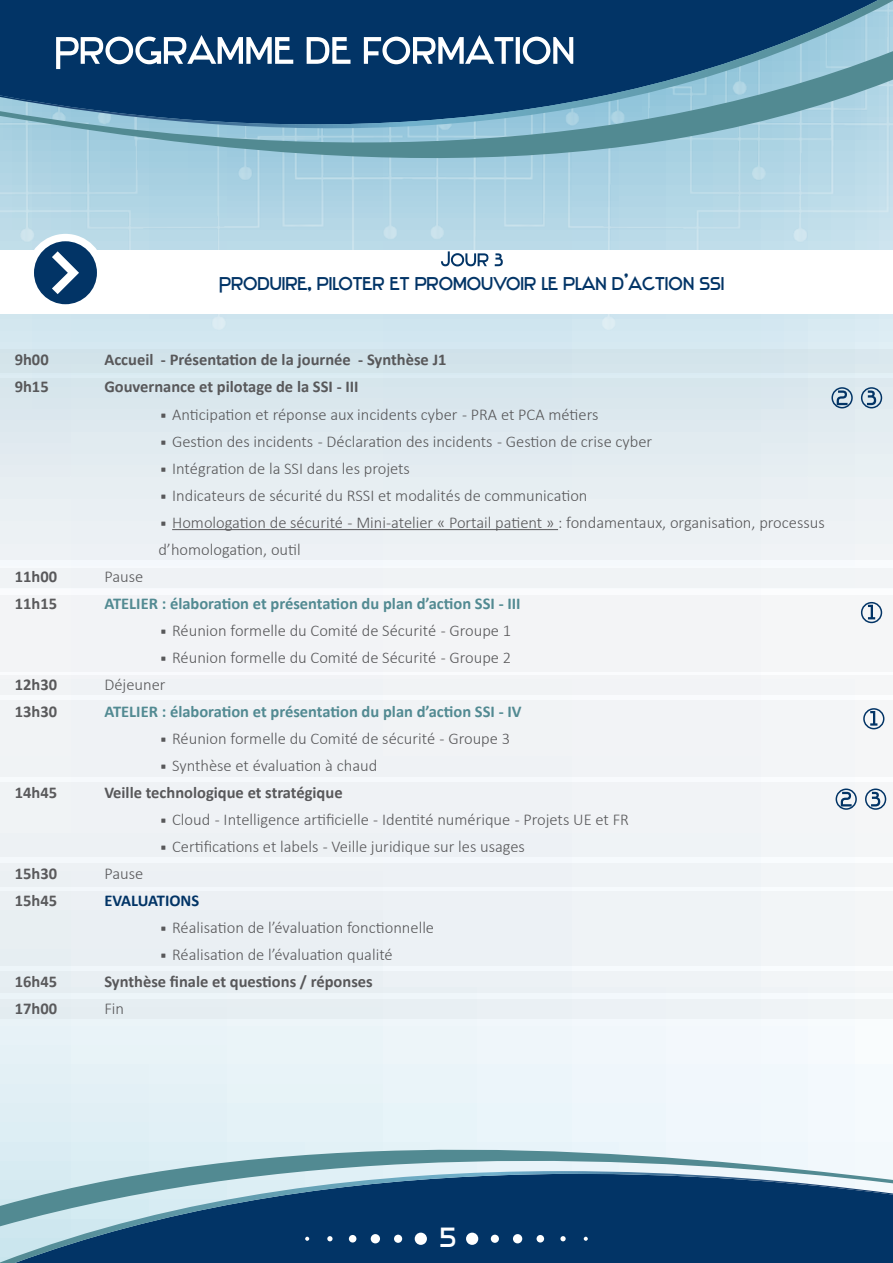
<style>
.page{position:relative;width:893px;height:1263px;background:#fff}
.page>*{position:absolute;margin:0;border:0;box-sizing:border-box;transform-origin:0 0}
.t1{font:27px "Stentiga";color:#fff}
.t2{font:18px "Stentiga";color:#023466}
.t3{font:300 16.5px/27px "Calibri";color:#58585a}
.t4{font:700 16.5px/27px "Calibri";color:#58585a}
.t5{font:700 16.5px "Calibri";color:#528a92}
.t6{font:700 16.5px "Calibri";color:#023466}
.s1{font-size:24px}
.s2{font-weight:300;font-size:24px}
.s3{font-weight:300}
</style>
<div class="page">
<svg style="left:0;top:857px;width:893px;height:263px"></svg>
<img style="left:0;top:199px;width:893px;height:473px">
<svg style="left:0;top:0;width:893px;height:51px;background:#0f416f"></svg>
<svg style="left:0;top:51px;width:893px;height:148px;background:#6e9bb5"></svg>
<svg style="left:0;top:1226px;width:893px;height:37px;background:#10406f"></svg>
<svg style="left:305px;top:1237px;width:4px;height:4px"></svg>
<svg style="left:327px;top:1236px;width:6px;height:5px"></svg>
<div style="left:349px;top:1235px;width:7px;height:7px;background:#fff;border-radius:50%"></div>
<div style="left:371px;top:1234px;width:9px;height:9px;background:#fff;border-radius:50%"></div>
<div style="left:394px;top:1235px;width:8px;height:8px;background:#fff;border-radius:50%"></div>
<div style="left:415px;top:1232px;width:12px;height:13px;background:#fff;border-radius:50%"></div>
<svg style="left:584px;top:1237px;width:4px;height:4px"></svg>
<svg style="left:560px;top:1236px;width:6px;height:5px"></svg>
<div style="left:537px;top:1235px;width:7px;height:7px;background:#fff;border-radius:50%"></div>
<div style="left:513px;top:1234px;width:9px;height:9px;background:#fff;border-radius:50%"></div>
<div style="left:491px;top:1235px;width:8px;height:8px;background:#fff;border-radius:50%"></div>
<div style="left:466px;top:1232px;width:12px;height:13px;background:#fff;border-radius:50%"></div>
<svg style="left:56px;top:35px;width:517px;height:34px"></svg>
<svg style="left:0;top:1120px;width:893px;height:106px;background:#88a7bb"></svg>
<div style="left:0;top:349px;width:893px;height:24px;background:#d3e4eb"></div>
<div style="left:0;top:378px;width:893px;height:182px;background:linear-gradient(to right,#e3ebf0,#e5edf2)"></div>
<div style="left:0;top:675px;width:893px;height:20px;background:#f1f3f5"></div>
<div style="left:0;top:568px;width:893px;height:19px;background:#f0f3f5"></div>
<div style="left:0;top:250px;width:893px;height:63px;background:#fff"></div>
<div style="left:27px;top:234px;width:77px;height:78px;background:#fff;border-radius:50%"></div>
<div style="left:34px;top:241px;width:63px;height:63px;background:#023466;border-radius:50%"></div>
<svg style="left:52px;top:251px;width:27px;height:43px"></svg>
<div style="left:0;top:595px;width:893px;height:76px;background:#f3f4f6"></div>
<svg style="left:441px;top:251px;width:62px;height:15px"></svg>
<div style="left:0;top:999px;width:893px;height:20px;background:#e8eff3"></div>
<div style="left:0;top:972px;width:893px;height:21px;background:#ecf1f5"></div>
<div style="left:0;top:891px;width:893px;height:75px;background:#ecf1f5"></div>
<div style="left:0;top:700px;width:893px;height:77px;background:#f1f3f5"></div>
<div style="left:0;top:863px;width:893px;height:23px;background:#edf1f5"></div>
<div style="left:0;top:782px;width:893px;height:75px;background:#eff2f5"></div>
<svg style="left:837px;top:390px;width:10px;height:15px"></svg>
<div style="left:831px;top:387px;width:22px;height:21px;border:2px solid #023466;border-radius:50%"></div>
<svg style="left:841px;top:792px;width:11px;height:14px"></svg>
<div style="left:836px;top:788px;width:21px;height:22px;border:2px solid #023466;border-radius:50%"></div>
<svg style="left:867px;top:390px;width:9px;height:15px"></svg>
<div style="left:861px;top:387px;width:21px;height:21px;border:2px solid #023466;border-radius:50%"></div>
<svg style="left:871px;top:792px;width:9px;height:14px"></svg>
<div style="left:865px;top:788px;width:21px;height:22px;border:2px solid #023466;border-radius:50%"></div>
<svg style="left:868px;top:605px;width:7px;height:14px"></svg>
<div style="left:861px;top:602px;width:21px;height:21px;border:2px solid #023466;border-radius:50%"></div>
<svg style="left:870px;top:711px;width:7px;height:15px"></svg>
<div style="left:863px;top:708px;width:21px;height:21px;border:2px solid #023466;border-radius:50%"></div>
<hr style="left:172px;top:529px;width:386px;height:1px;background:#58585a">
<p class="t4" style="left:15px;top:346px;width:35px">9h00<br>9h15</p>
<p class="t4" style="left:15px;top:562px;width:44px">11h00<br>11h15</p>
<p class="t4" style="left:15px;top:670px;width:44px">12h30<br>13h30</p>
<p class="t4" style="left:15px;top:778px;width:44px">14h45</p>
<p class="t4" style="left:15px;top:859px;width:44px">15h30<br>15h45</p>
<p class="t4" style="left:15px;top:967px;width:44px">16h45<br>17h00</p>
<p class="t2" style="left:219px;top:272px;width:507px">Produire, piloter et promouvoir le plan d’action SSI</p>
<p class="t4" style="left:104px;top:346px;width:344px">Accueil - Présentation de la journée - Synthèse J1<br>Gouvernance et pilotage de la SSI - III</p>
<p class="t3" style="left:158px;top:400px;width:442px"><span class="s1">▪</span> Anticipation et réponse aux incidents cyber - PRA et PCA métiers</p>
<p class="t3" style="left:158px;top:427px;width:495px"><span class="s1">▪</span> Gestion des incidents - Déclaration des incidents - Gestion de crise cyber</p>
<p class="t3" style="left:158px;top:454px;width:253px"><span class="s1">▪</span> Intégration de la SSI dans les projets</p>
<p class="t3" style="left:158px;top:481px;width:431px"><span class="s1">▪</span> Indicateurs de sécurité du RSSI et modalités de communication</p>
<p class="t3" style="left:158px;top:508px;width:668px"><span class="s1">▪</span> Homologation de sécurité - Mini-atelier « Portail patient » : fondamentaux, organisation, processus d’homologation, outil</p>
<p class="t3" style="left:104px;top:562px;width:40px">Pause</p>
<p class="t5" style="left:104px;top:591px;width:418px">ATELIER : élaboration et présentation du plan d’action SSI - III</p>
<p class="t3" style="left:158px;top:616px;width:354px"><span class="s1">▪</span> Réunion formelle du Comité de Sécurité - Groupe 1</p>
<p class="t3" style="left:104px;top:643px;width:408px;text-indent:54px"><span class="s1">▪</span> Réunion formelle du Comité de Sécurité - Groupe 2<br>Déjeuner</p>
<p class="t5" style="left:104px;top:699px;width:419px">ATELIER : élaboration et présentation du plan d’action SSI - IV</p>
<p class="t3" style="left:158px;top:724px;width:353px"><span class="s1">▪</span> Réunion formelle du Comité de sécurité - Groupe 3</p>
<p class="t4" style="left:104px;top:751px;width:274px;text-indent:54px"><span class="s2">▪</span> <span class="s3">Synthèse et évaluation à chaud<br></span>Veille technologique et stratégique</p>
<p class="t3" style="left:158px;top:805px;width:472px"><span class="s1">▪</span> Cloud - Intelligence artificielle - Identité numérique - Projets UE et FR</p>
<p class="t3" style="left:158px;top:832px;width:368px"><span class="s1">▪</span> Certifications et labels - Veille juridique sur les usages</p>
<p class="t3" style="left:104px;top:859px;width:40px">Pause</p>
<p class="t6" style="left:104px;top:888px;width:96px">EVALUATIONS</p>
<p class="t3" style="left:158px;top:913px;width:277px"><span class="s1">▪</span> Réalisation de l’évaluation fonctionnelle</p>
<p class="t4" style="left:104px;top:940px;width:290px;text-indent:54px"><span class="s2">▪</span> <span class="s3">Réalisation de l’évaluation qualité<br></span>Synthèse finale et questions / réponses</p>
<p class="t3" style="left:104px;top:994px;width:21px">Fin</p>
<h1 class="t1" style="left:440px;top:1221px;width:18px">5</h1>
</div>
